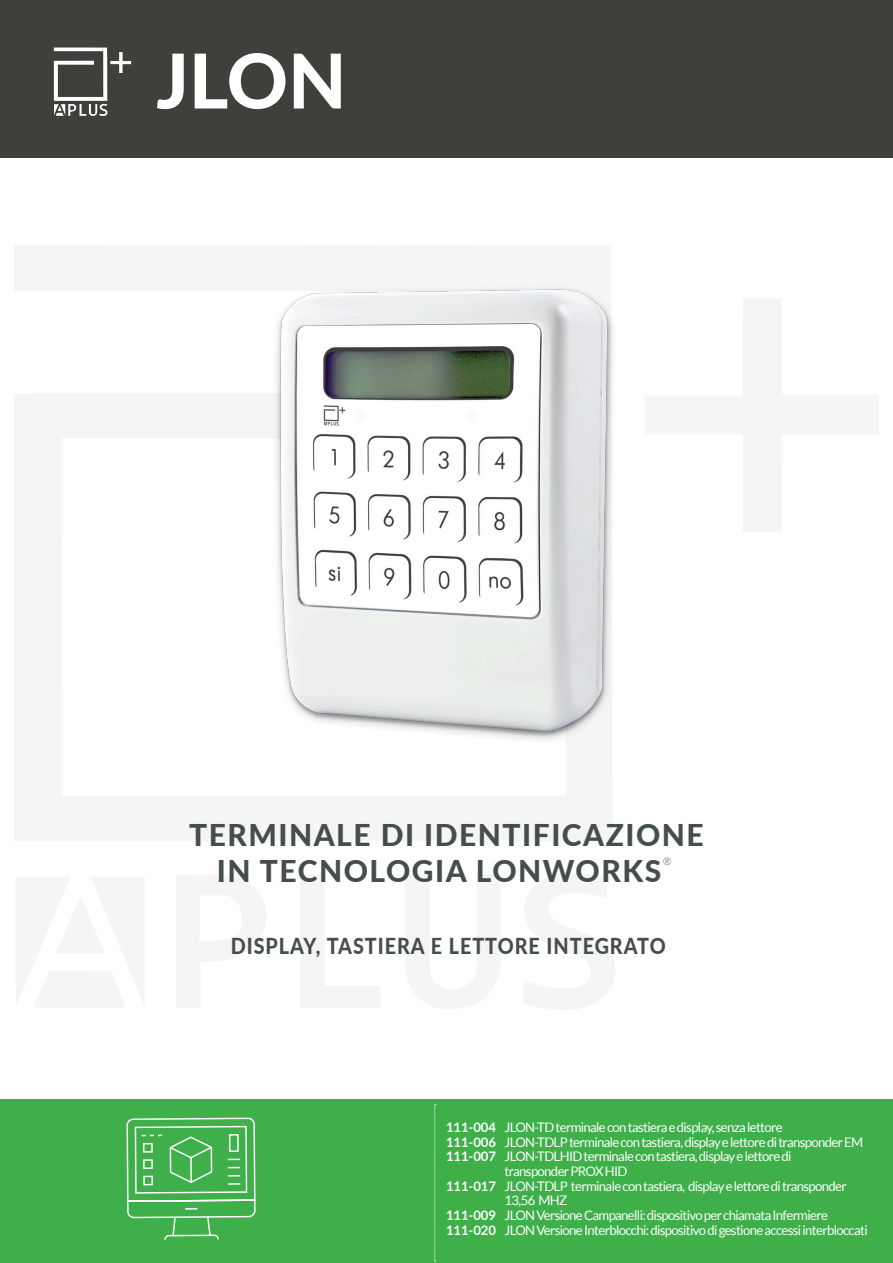
<style>
.page{position:relative;width:893px;height:1263px;background:#fff}
.page>*{position:absolute;margin:0;border:0;box-sizing:border-box;transform-origin:0 0}
.t1{font:800 75.6px "Lato";color:#fff}
.Body_9_pt{font:800 30px "Lato";letter-spacing:.05em;color:#454d4d}
.Body_9_pt-2{font:800 22.05px "Lato";letter-spacing:.05em;color:#454d4d;scale:.9 1}
.t2{font:13.2px "Lato";letter-spacing:-.05em;color:#fff}
.t3{font:700 13.2px "Lato";letter-spacing:-.01em;color:#fff}
._12pt_Left{font:300 10.5px "Lato";color:#413f3b}
</style>
<div class="page">
<div style="left:0;top:1099px;width:893px;height:164px;background:#3eaf49"></div>
<div style="left:0;top:0;width:893px;height:157px;background:#413f3b"></div>
<img style="left:53px;top:47px;width:79px;height:69px">
<svg style="left:434px;top:1104px;width:2px;height:157px"></svg>
<svg style="left:126px;top:1118px;width:130px;height:122px"></svg>
<img style="left:272px;top:284px;width:341px;height:457px">
<p class="t1" style="left:156px;top:25px;width:192px">JLON</p>
<p class="Body_9_pt" style="left:189px;top:813px;width:516px">TERMINALE DI IDENTIFICAZIONE</p>
<p class="Body_9_pt" style="left:217px;top:849px;width:446px">IN TECNOLOGIA LONWORKS</p>
<p class="_12pt_Left" style="left:663px;top:853px;width:10px">®</p>
<p class="Body_9_pt-2" style="left:231px;top:930px;width:485px">DISPLAY, TASTIERA E LETTORE INTEGRATO</p>
<p class="t3" style="left:446px;top:1118px;width:51px">111-004</p>
<p class="t3" style="left:446px;top:1132px;width:51px">111-006</p>
<p class="t3" style="left:446px;top:1147px;width:51px">111-007</p>
<p class="t3" style="left:446px;top:1176px;width:51px">111-017</p>
<p class="t3" style="left:446px;top:1205px;width:51px">111-009</p>
<p class="t3" style="left:446px;top:1220px;width:51px">111-020</p>
<p class="t2" style="left:505px;top:1120px;width:280px">JLON-TD terminale con tastiera e display, senza lettore</p>
<p class="t2" style="left:505px;top:1135px;width:360px">JLON-TDLP terminale con tastiera, display e lettore di transponder EM</p>
<p class="t2" style="left:505px;top:1149px;width:289px">JLON-TDLHID terminale con tastiera, display e lettore di</p>
<p class="t2" style="left:505px;top:1164px;width:124px">transponder PROX HID</p>
<p class="t2" style="left:505px;top:1178px;width:344px">JLON-TDLP terminale con tastiera, display e lettore di transponder</p>
<p class="t2" style="left:505px;top:1193px;width:64px">13,56 MHZ</p>
<p class="t2" style="left:505px;top:1208px;width:325px">JLON Versione Campanelli: dispositivo per chiamata Infermiere</p>
<p class="t2" style="left:505px;top:1222px;width:365px">JLON Versione Interblocchi: dispositivo di gestione accessi interbloccati</p>
</div>
